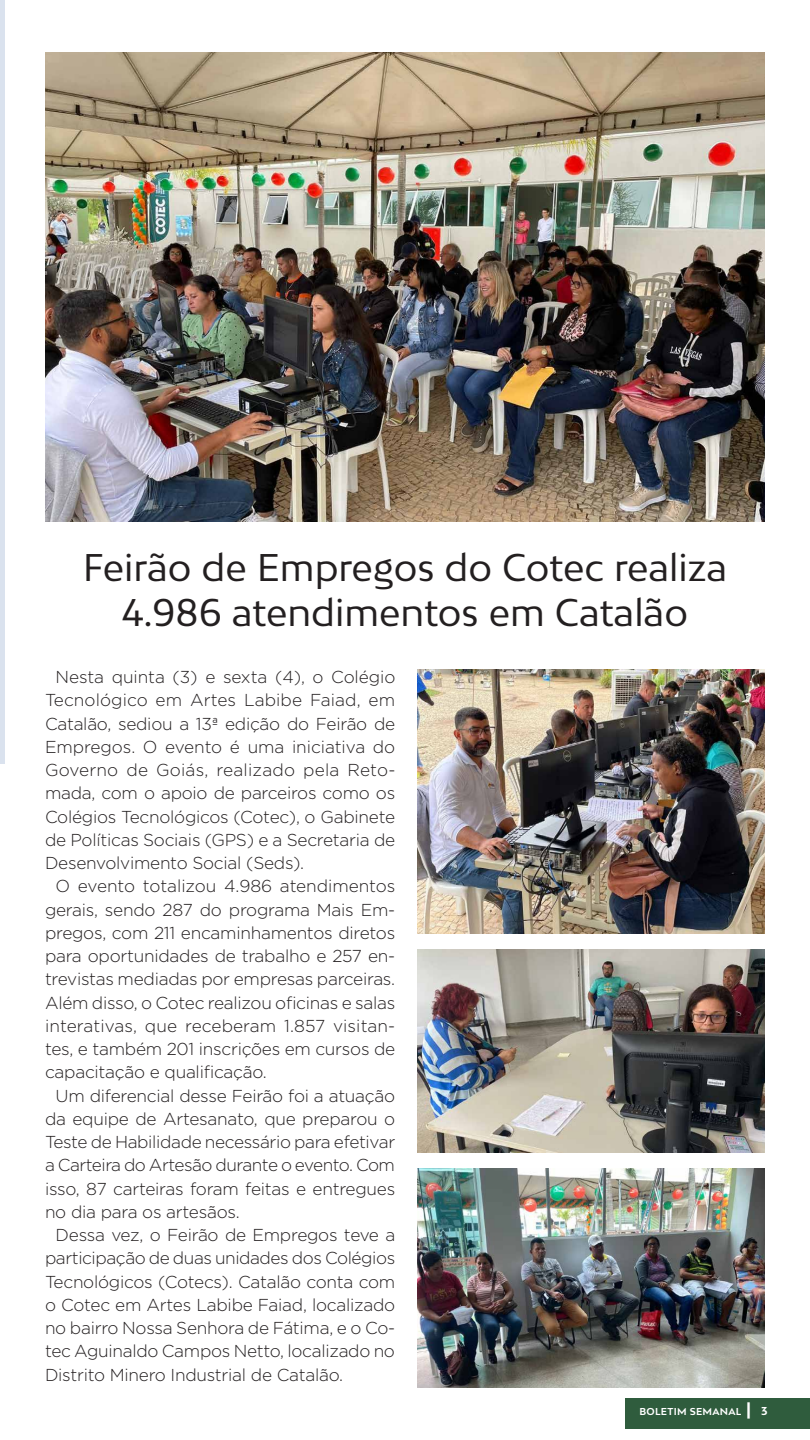
<style>
.page{position:relative;width:810px;height:1440px;background:#fff}
.page>*{position:absolute;margin:0;border:0;box-sizing:border-box;transform-origin:0 0}
.t1{font:36.45px/45px "Bw Mitga";color:#231f20;text-align:center}
.t2{font:300 17.25px/23.2px "Gotham";letter-spacing:-.015em;color:#231f20;text-align:justify}
.t3{font:700 9.45px "Bw Mitga";letter-spacing:.03em;color:#fff}
.s1{font-size:16.27px}
.s2{font-size:10.88px}
</style>
<div class="page">
<div style="left:625px;top:1398px;width:185px;height:31px;background:#2f5c3d"></div>
<hr style="left:0;top:0;width:4px;height:764px;background:#dae2ee">
<img style="left:418px;top:1168px;width:347px;height:220px">
<img style="left:45px;top:52px;width:720px;height:470px">
<img style="left:418px;top:669px;width:347px;height:265px">
<img style="left:418px;top:950px;width:347px;height:202px">
<h1 class="t1" style="left:83px;top:544px;width:646px">Feirão de Empregos do Cotec realiza<br>4.986 atendimentos em Catalão</h1>
<p class="t2" style="left:45px;top:665px;width:352px;text-indent:11px">Nesta quinta (3) e sexta (4), o Colégio Tecnológico em Artes Labibe Faiad, em Catalão, sediou a 13ª edição do Feirão de Empregos. O evento é uma iniciativa do Governo de Goiás, realizado pela Reto&shy;mada, com o apoio de parceiros como os Colégios Tecnológicos (Cotec), o Gabinete de Políticas Sociais (GPS) e a Secretaria de Desenvolvimento Social (Seds).</p>
<p class="t2" style="left:45px;top:874px;width:352px;text-indent:11px">O evento totalizou 4.986 atendimentos gerais, sendo 287 do programa Mais Em&shy;pregos, com 211 encaminhamentos diretos para oportunidades de trabalho e 257 en&shy;trevistas mediadas por empresas parceiras.<br>Além disso, o Cotec realizou oficinas e salas interativas, que receberam 1.857 visitan&shy;tes, e também 201 inscrições em cursos de capacitação e qualificação.</p>
<p class="t2" style="left:45px;top:1083px;width:352px;text-indent:11px">Um diferencial desse Feirão foi a atuação da equipe de Artesanato, que preparou o Teste de Habilidade necessário para efetivar a Carteira do Artesão durante o evento. Com isso, 87 carteiras foram feitas e entregues no dia para os artesãos.</p>
<p class="t2" style="left:45px;top:1223px;width:352px;text-indent:11px">Dessa vez, o Feirão de Empregos teve a participação de duas unidades dos Colégios Tecnológicos (Cotecs). Catalão conta com o Cotec em Artes Labibe Faiad, localizado no bairro Nossa Senhora de Fátima, e o Co&shy;tec Aguinaldo Campos Netto, localizado no Distrito Minero Industrial de Catalão.</p>
<p class="t3" style="left:640px;top:1405px;width:130px">BOLETIM SEMANAL <span class="s1">|</span> <span class="s2">3</span></p>
</div>
